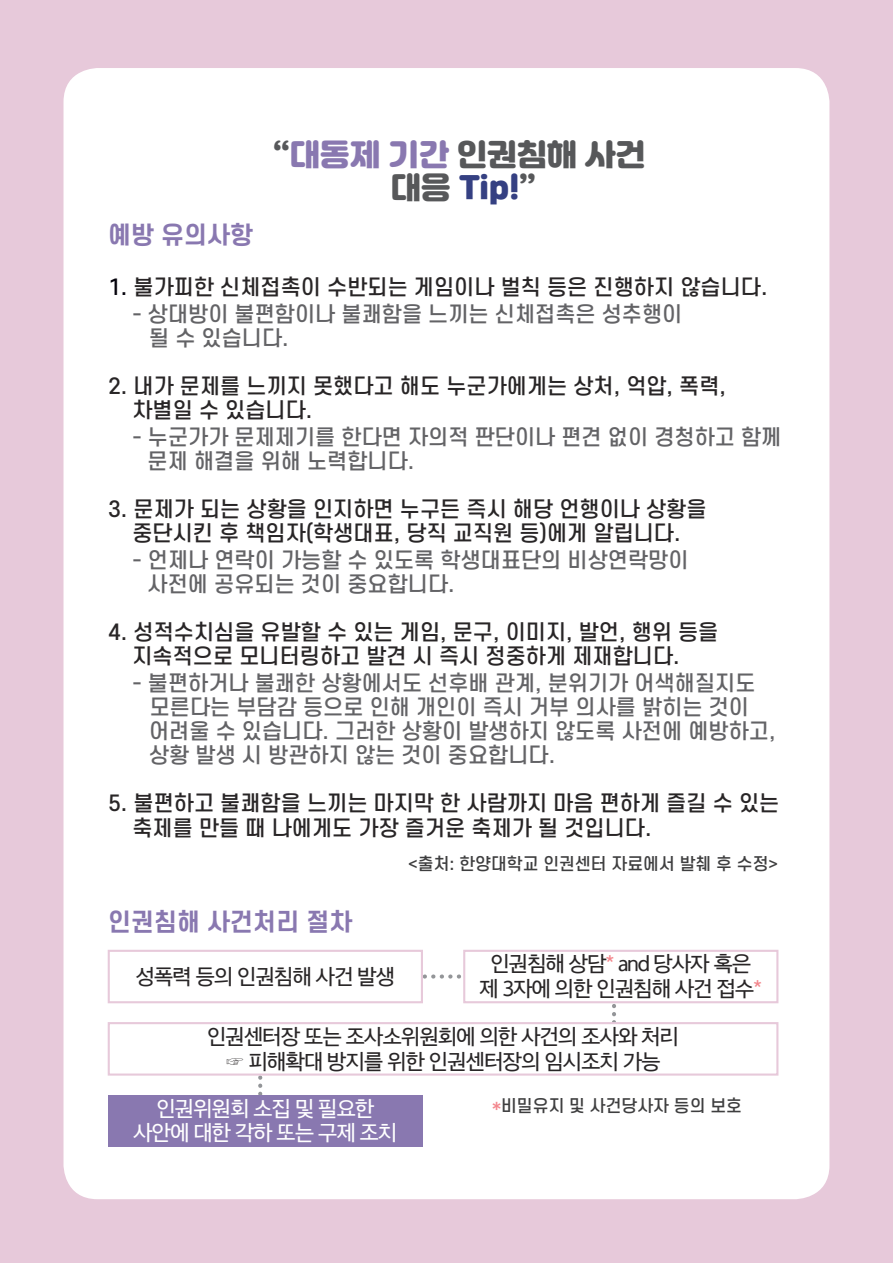
<style>
.page{position:relative;width:893px;height:1263px;background:#e7c9da}
.page>*{position:absolute;margin:0;border:0;box-sizing:border-box;transform-origin:0 0}
.t1{font:30px/33px "Jalnan OTF";color:#57585a;text-align:center}
.t2{font:700 24px "S Core Dream 6";color:#8978b0}
.t3{font:500 21px/24px "S Core Dream 5";color:#282526}
.t4{font:500 21px/24px "S Core Dream 5";color:#636366}
.t5{font:21px/25.2px "TTM Gothic M";letter-spacing:-.06em;color:#282526;text-align:center}
.t6{font:21px "TTM Gothic M";letter-spacing:-.06em;color:#fff}
.t7{font:500 16.5px "S Core Dream 5";color:#3e3e3f}
.s1{color:#8978b0}
.s2{color:#354082}
.s3{color:#05030c}
.s4{color:#f3878d}
.s5{color:#f3878e}
</style>
<div class="page">
<div style="left:64px;top:68px;width:765px;height:1131px;background:#fff;border-radius:34px"></div>
<svg style="left:423px;top:974px;width:38px;height:4px"></svg>
<svg style="left:258px;top:1075px;width:4px;height:20px"></svg>
<svg style="left:612px;top:1003px;width:4px;height:19px"></svg>
<div style="left:108px;top:1095px;width:315px;height:51px;background:#8978b0"></div>
<div style="left:108px;top:1022px;width:670px;height:53px;border:2px solid #e7c9da"></div>
<div style="left:108px;top:950px;width:315px;height:53px;border:2px solid #e7c9da"></div>
<div style="left:463px;top:950px;width:315px;height:53px;border:2px solid #e7c9da"></div>
<h1 class="t1" style="left:273px;top:140px;width:373px">“<span class="s1">대동제 기간</span> 인권침해 사건 대응 <span class="s2">Tip!</span>”</h1>
<p class="t2" style="left:108px;top:218px;width:147px">예방 유의사항</p>
<p class="t3" style="left:108px;top:275px;width:661px"><span class="s3">1.</span> 불가피한 신체접촉이 수반되는 게임이나 벌칙 등은 진행하지 않습니다.</p>
<p class="t4" style="left:149px;top:302px;width:535px;text-indent:-17px">- 상대방이 불편함이나 불쾌함을 느끼는 신체접촉은 성추행이 될 수 있습니다.</p>
<p class="t3" style="left:132px;top:374px;width:595px;text-indent:-24px">2. 내가 문제를 느끼지 못했다고 해도 누군가에게는 상처, 억압, 폭력, 차별일 수 있습니다.</p>
<p class="t4" style="left:148px;top:425px;width:635px;text-indent:-15px">- 누군가가 문제제기를 한다면 자의적 판단이나 편견 없이 경청하고 함께 문제 해결을 위해 노력합니다.</p>
<p class="t3" style="left:108px;top:497px;width:600px;text-align:center">3. 문제가 되는 상황을 인지하면 누구든 즉시 해당 언행이나 상황을 중단시킨 후 책임자(학생대표, 당직 교직원 등)에게 알립니다.</p>
<p class="t4" style="left:148px;top:548px;width:542px;text-indent:-15px">- 언제나 연락이 가능할 수 있도록 학생대표단의 비상연락망이 사전에 공유되는 것이 중요합니다.</p>
<p class="t3" style="left:132px;top:620px;width:587px;text-indent:-24px">4. 성적수치심을 유발할 수 있는 게임, 문구, 이미지, 발언, 행위 등을 지속적으로 모니터링하고 발견 시 즉시 정중하게 제재합니다.</p>
<p class="t4" style="left:149px;top:671px;width:628px;text-indent:-17px">- 불편하거나 불쾌한 상황에서도 선후배 관계, 분위기가 어색해질지도 모른다는 부담감 등으로 인해 개인이 즉시 거부 의사를 밝히는 것이 어려울 수 있습니다. 그러한 상황이 발생하지 않도록 사전에 예방하고, 상황 발생 시 방관하지 않는 것이 중요합니다.</p>
<p class="t3" style="left:132px;top:791px;width:648px;text-indent:-24px">5. 불편하고 불쾌함을 느끼는 마지막 한 사람까지 마음 편하게 즐길 수 있는 축제를 만들 때 나에게도 가장 즐거운 축제가 될 것입니다.</p>
<p class="t7" style="left:408px;top:852px;width:371px">&lt;출처: 한양대학교 인권센터 자료에서 발췌 후 수정&gt;</p>
<p class="t2" style="left:108px;top:905px;width:246px">인권침해 사건처리 절차</p>
<p class="t5" style="left:135px;top:964px;width:261px">성폭력 등의 인권침해 사건 발생</p>
<p class="t5" style="left:479px;top:952px;width:285px">인권침해 상담<span class="s4">*</span> and 당사자 혹은 제 3자에 의한 인권침해 사건 접수<span class="s4">*</span></p>
<p class="t5" style="left:207px;top:1024px;width:474px">인권센터장 또는 조사소위원회에 의한 사건의 조사와 처리 ☞ 피해확대 방지를 위한 인권센터장의 임시조치 가능</p>
<p class="t6" style="left:156px;top:1098px;width:220px">인권위원회 소집 및 필요한</p>
<p class="t7" style="left:492px;top:1094px;width:252px"><span class="s5">*</span>비밀유지 및 사건당사자 등의 보호</p>
<p class="t6" style="left:133px;top:1122px;width:266px">사안에 대한 각하 또는 구제 조치</p>
</div>
